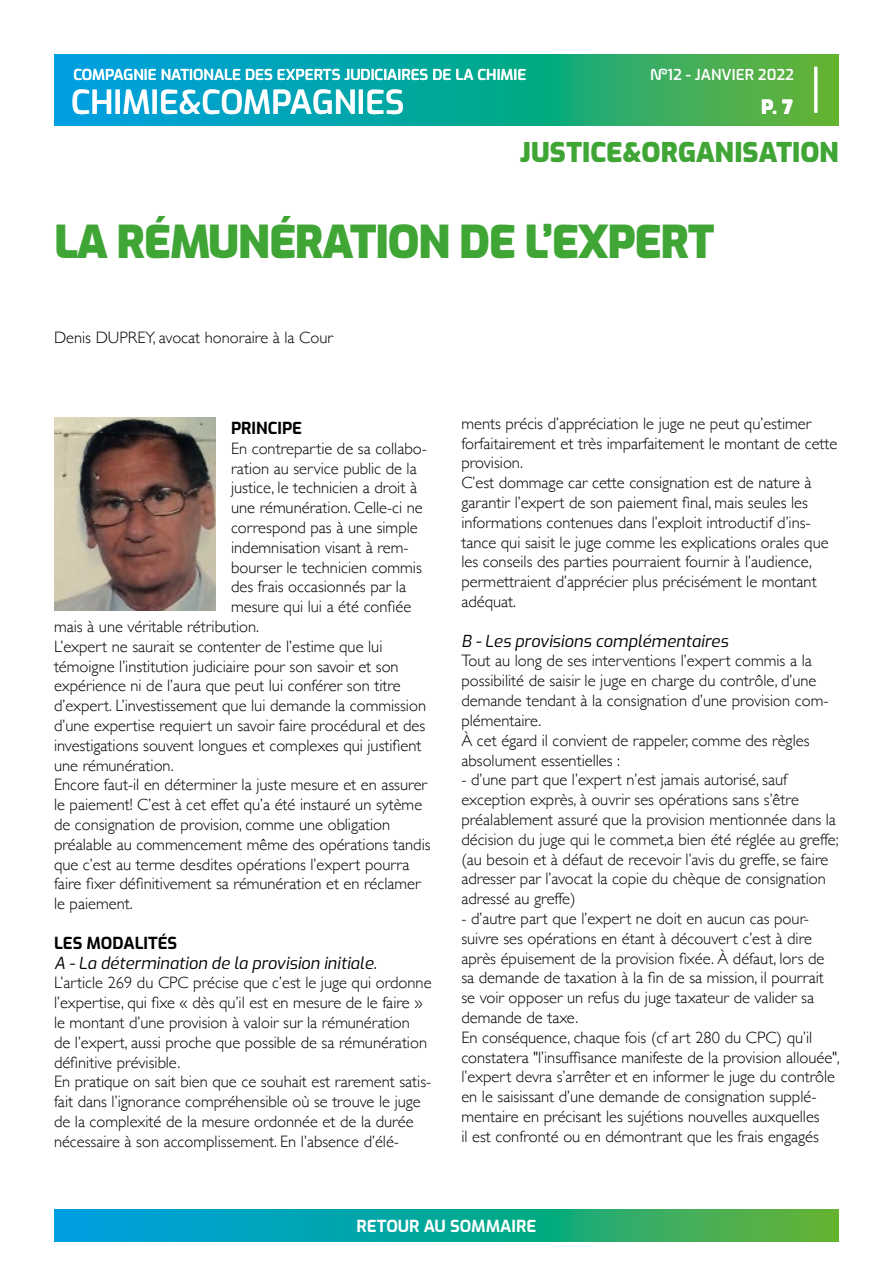
<style>
.page{position:relative;width:893px;height:1263px;background:#fff}
.page>*{position:absolute;margin:0;border:0;box-sizing:border-box;transform-origin:0 0}
.t1{font:900 45px "Exo";letter-spacing:-.03em;color:#3fa535}
.t2{font:600 33px "Exo";color:#fff}
.t3{font:900 27px "Exo";color:#3fa535}
.t4{font:900 19.5px "Exo";color:#fff}
.t5{font:300 16.5px/19.8px "Gill Sans";color:#000}
.t6{font:italic 16.5px "Exo";color:#000}
.t7{font:700 16.5px "Exo";color:#000}
.t8{font:700 16.5px "Exo";color:#fff}
.t9{font:600 15px "Exo";color:#fff}
</style>
<div class="page">
<svg style="left:54px;top:54px;width:785px;height:71px;background:#17a892"></svg>
<hr style="left:814px;top:67px;width:3px;height:46px;background:#fff">
<svg style="left:54px;top:1209px;width:785px;height:32px;background:#17a892"></svg>
<img style="left:54px;top:417px;width:161px;height:193px">
<p class="t9" style="left:73px;top:63px;width:455px">COMPAGNIE NATIONALE DES EXPERTS JUDICIAIRES DE LA CHIMIE</p>
<p class="t9" style="left:650px;top:63px;width:145px">№12 - JANVIER 2022</p>
<h2 class="t2" style="left:71px;top:77px;width:335px">CHIMIE&amp;COMPAGNIES</h2>
<p class="t4" style="left:761px;top:92px;width:33px">P. 7</p>
<h3 class="t3" style="left:520px;top:132px;width:321px">JUSTICE&amp;ORGANISATION</h3>
<h1 class="t1" style="left:54px;top:207px;width:662px">LA RÉMUNÉRATION DE L’EXPERT</h1>
<p class="t5" style="left:54px;top:327px;width:280px">Denis DUPREY, avocat honoraire à la Cour</p>
<p class="t7" style="left:231px;top:415px;width:73px">PRINCIPE</p>
<p class="t5" style="left:231px;top:438px;width:197px">En contrepartie de sa collabo-</p>
<p class="t5" style="left:231px;top:457px;width:187px">ration au service public de la</p>
<p class="t5" style="left:231px;top:477px;width:187px">justice, le technicien a droit à</p>
<p class="t5" style="left:231px;top:497px;width:193px">une rémunération. Celle-ci ne</p>
<p class="t5" style="left:231px;top:517px;width:188px">correspond pas à une simple</p>
<p class="t5" style="left:231px;top:537px;width:179px">indemnisation visant à rem-</p>
<p class="t5" style="left:231px;top:556px;width:192px">bourser le technicien commis</p>
<p class="t5" style="left:231px;top:576px;width:177px">des frais occasionnés par la</p>
<p class="t5" style="left:231px;top:596px;width:182px">mesure qui lui a été confiée</p>
<p class="t5" style="left:54px;top:616px;width:207px">mais à une véritable rétribution.</p>
<p class="t5" style="left:54px;top:636px;width:330px">L’expert ne saurait se contenter de l’estime que lui</p>
<p class="t5" style="left:54px;top:655px;width:346px">témoigne l’institution judiciaire pour son savoir et son</p>
<p class="t5" style="left:54px;top:675px;width:348px">expérience ni de l’aura que peut lui conférer son titre</p>
<p class="t5" style="left:54px;top:695px;width:374px">d’expert. L’investissement que lui demande la commission</p>
<p class="t5" style="left:54px;top:715px;width:373px">d’une expertise requiert un savoir faire procédural et des</p>
<p class="t5" style="left:54px;top:735px;width:369px">investigations souvent longues et complexes qui justifient</p>
<p class="t5" style="left:54px;top:754px;width:121px">une rémunération.</p>
<p class="t5" style="left:54px;top:774px;width:375px">Encore faut-il en déterminer la juste mesure et en assurer</p>
<p class="t5" style="left:54px;top:794px;width:370px">le paiement! C’est à cet effet qu’a été instauré un sytème</p>
<p class="t5" style="left:54px;top:814px;width:338px">de consignation de provision, comme une obligation</p>
<p class="t5" style="left:54px;top:834px;width:378px">préalable au commencement même des opérations tandis</p>
<p class="t5" style="left:54px;top:853px;width:357px">que c’est au terme desdites opérations l’expert pourra</p>
<p class="t5" style="left:54px;top:873px;width:368px">faire fixer définitivement sa rémunération et en réclamer</p>
<p class="t5" style="left:54px;top:893px;width:80px">le paiement.</p>
<p class="t7" style="left:54px;top:930px;width:125px">LES MODALITÉS</p>
<p class="t6" style="left:54px;top:950px;width:324px">A - La détermination de la provision initiale.</p>
<p class="t5" style="left:54px;top:972px;width:379px">L’article 269 du CPC précise que c’est le juge qui ordonne l’expertise, qui fixe « dès qu’il est en mesure de le faire » le montant d’une provision à valoir sur la rémunération<br>de l’expert, aussi proche que possible de sa rémunération définitive prévisible.<br>En pratique on sait bien que ce souhait est rarement satis&shy;fait dans l’ignorance compréhensible où se trouve le juge de la complexité de la mesure ordonnée et de la durée nécessaire à son accomplissement. En l’absence d’élé-</p>
<p class="t5" style="left:461px;top:413px;width:378px">ments précis d’appréciation le juge ne peut qu’estimer forfaitairement et très imparfaitement le montant de cette provision.<br>C’est dommage car cette consignation est de nature à garantir l’expert de son paiement final, mais seules les informations contenues dans l’exploit introductif d’ins&shy;tance qui saisit le juge comme les explications orales que les conseils des parties pourraient fournir à l’audience, permettraient d’apprécier plus précisément le montant adéquat.</p>
<p class="t6" style="left:461px;top:628px;width:268px">B - Les provisions complémentaires</p>
<p class="t5" style="left:461px;top:650px;width:369px">Tout au long de ses interventions l’expert commis a la possibilité de saisir le juge en charge du contrôle, d’une demande tendant à la consignation d’une provision com&shy;plémentaire.<br>À cet égard il convient de rappeler, comme des règles absolument essentielles :</p>
<p class="t5" style="left:461px;top:769px;width:379px">- d’une part que l’expert n’est jamais autorisé, sauf exception exprès, à ouvrir ses opérations sans s’être préalablement assuré que la provision mentionnée dans la décision du juge qui le commet,a bien été réglée au greffe; (au besoin et à défaut de recevoir l’avis du greffe, se faire adresser par l’avocat la copie du chèque de consignation adressé au greffe)</p>
<p class="t5" style="left:461px;top:908px;width:380px">- d’autre part que l’expert ne doit en aucun cas pour&shy;suivre ses opérations en étant à découvert c’est à dire après épuisement de la provision fixée. À défaut, lors de sa demande de taxation à la fin de sa mission, il pourrait se voir opposer un refus du juge taxateur de valider sa demande de taxe.<br>En conséquence, chaque fois (cf art 280 du CPC) qu’il constatera "l’insuffisance manifeste de la provision allouée", l’expert devra s’arrêter et en informer le juge du contrôle en le saisissant d’une demande de consignation supplé&shy;mentaire en précisant les sujétions nouvelles auxquelles<br>il est confronté ou en démontrant que les frais engagés</p>
<p class="t8" style="left:357px;top:1214px;width:181px">RETOUR AU SOMMAIRE</p>
</div>
